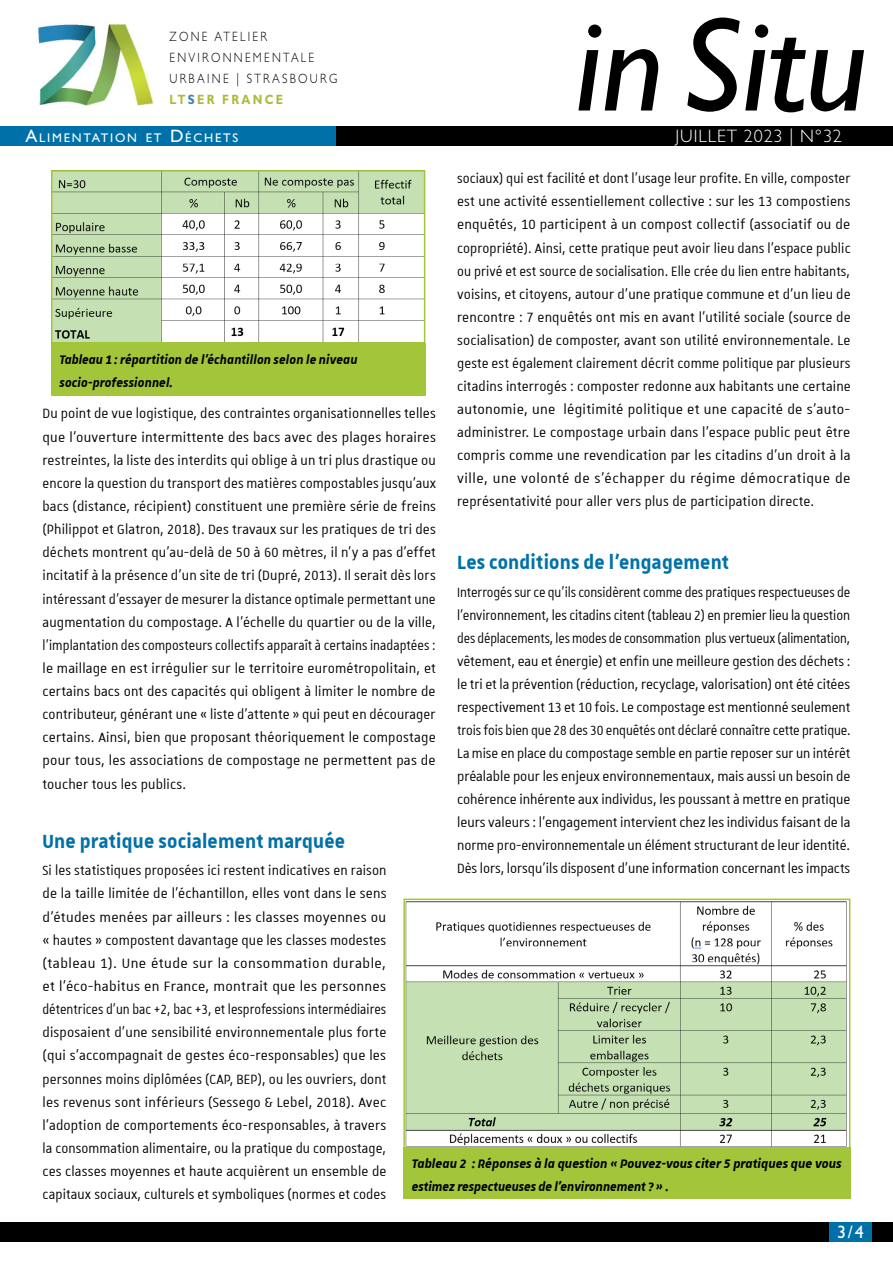
<style>
.page{position:relative;width:893px;height:1263px;background:#fff}
.page>*{position:absolute;margin:0;border:0;box-sizing:border-box;transform-origin:0 0}
.t1{font:italic 134.55px "Gill Sans Std";color:#000}
.t2{font:700 25.5px "Unistra A";letter-spacing:.01em;color:#0071a8;scale:.9 1}
.t3{font:18px/23.1px "Unistra A";letter-spacing:.01em;color:#000;text-align:justify;scale:.9 1}
.t4{font:18px/23.1px "Unistra A";letter-spacing:.01em;color:#000;text-align:justify;scale:.87 1}
.t5{font:18px/23.1px "Unistra A";letter-spacing:.01em;color:#000;text-align:justify;scale:.84 1}
.t6{font:18px/23.1px "Unistra A";letter-spacing:.01em;color:#000;text-align:justify;scale:.89 1}
.t7{font:300 18px "Gill Sans Std";letter-spacing:.05em;color:#fff}
.t8{font:18px "Gill Sans Std";color:#fff}
.t9{font:italic 700 16.5px/22.5px "Unistra A";letter-spacing:.005em;color:#000;scale:.93 1}
.t10{font:italic 700 16.5px/22.5px "Unistra A";letter-spacing:.005em;color:#000;scale:.9 1}
.t11{font:300 13.5px/21px "Gill Sans Std";letter-spacing:.2em;color:#000;scale:.85 1}
.t12{font:12.6px "Gill Sans Std";letter-spacing:.145em;color:#fff}
.s1{font-style:inherit}
.s2{font-weight:700;color:#acbb3a}
.s3{font-weight:700;color:#4181b3}
.s4{font-size:18px}
</style>
<div class="page">
<img style="left:38px;top:23px;width:116px;height:83px">
<div style="left:0;top:126px;width:893px;height:19px;background:#000"></div>
<div style="left:0;top:126px;width:336px;height:19px;background:#0071a8"></div>
<div style="left:0;top:1222px;width:893px;height:20px;background:#000"></div>
<div style="left:829px;top:1222px;width:43px;height:20px;background:#0071a8"></div>
<img style="left:54px;top:173px;width:368px;height:167px">
<div style="left:51px;top:170px;width:374px;height:173px;border:2px solid #a2c53a"></div>
<div style="left:51px;top:343px;width:374px;height:53px;background:#a2c53a"></div>
<img style="left:406px;top:901px;width:441px;height:245px">
<div style="left:403px;top:898px;width:447px;height:251px;border:2px solid #a2c53a"></div>
<div style="left:403px;top:1147px;width:447px;height:52px;background:#a2c53a"></div>
<p class="t11" style="left:169px;top:26px;width:199px">ZONE ATELIER<br>ENVIRONNEMENTALE<br>URBAINE <span class="s1">| STRASBOURG<br></span><span class="s2">LT</span><span class="s3">S</span><span class="s2">ER FRANCE</span></p>
<p class="t12" style="left:26px;top:130px;width:214px"><span class="s4">A</span>LIMENTATION ET <span class="s4">D</span>ÉCHETS</p>
<h1 class="t1" style="left:575px;top:-12px;width:295px">inSitu</h1>
<p class="t7" style="left:676px;top:125px;width:168px">JUILLET 2023 | N°32</p>
<p class="t4" style="left:457px;top:166px;width:454px">sociaux) qui est facilité et dont l’usage leur profite. En ville, composter est une activité essentiellement collective : sur les 13 compostiens enquêtés, 10 participent à un compost collectif (associatif ou de copropriété). Ainsi, cette pratique peut avoir lieu dans l’espace public ou privé et est source de socialisation. Elle crée du lien entre habitants, voisins, et citoyens, autour d’une pratique commune et d’un lieu de rencontre : 7 enquêtés ont mis en avant l’utilité sociale (source de socialisation) de composter, avant son utilité environnementale. Le geste est également clairement décrit comme politique par plusieurs citadins interrogés : composter redonne aux habitants une certaine autonomie, une légitimité politique et une capacité de s’auto&shy;administrer. Le compostage urbain dans l’espace public peut être compris comme une revendication par les citadins d’un droit à la ville, une volonté de s'échapper du régime démocratique de représentativité pour aller vers plus de participation directe.</p>
<p class="t10" style="left:60px;top:348px;width:333px">Tableau 1 : répartition de l’échantillon selon le niveau socio-professionnel.</p>
<p class="t3" style="left:43px;top:402px;width:439px">Du point de vue logistique, des contraintes organisationnelles telles que l’ouverture intermittente des bacs avec des plages horaires restreintes, la liste des interdits qui oblige à un tri plus drastique ou encore la question du transport des matières compostables jusqu’aux bacs (distance, récipient) constituent une première série de freins (Philippot et Glatron, 2018). Des travaux sur les pratiques de tri des déchets montrent qu’au-delà de 50 à 60 mètres, il n’y a pas d’effet incitatif à la présence d’un site de tri (Dupré, 2013). Il serait dès lors intéressant d’essayer de mesurer la distance optimale permettant une augmentation du compostage. A l’échelle du quartier ou de la ville, l’implantation des composteurs collectifs apparaît à certains inadaptées : le maillage en est irrégulier sur le territoire eurométropolitain, et certains bacs ont des capacités qui obligent à limiter le nombre de contributeur, générant une « liste d’attente » qui peut en décourager certains. Ainsi, bien que proposant théoriquement le compostage pour tous, les associations de compostage ne permettent pas de toucher tous les publics.</p>
<h2 class="t2" style="left:43px;top:827px;width:338px">Une pratique socialement marquée</h2>
<p class="t6" style="left:43px;top:858px;width:388px">Si les statistiques proposées ici restent indicatives en raison de la taille limitée de l’échantillon, elles vont dans le sens d’études menées par ailleurs : les classes moyennes ou « hautes » compostent davantage que les classes modestes (tableau 1). Une étude sur la consommation durable, et l’éco-habitus en France, montrait que les personnes détentrices d’un bac +2, bac +3, et lesprofessions intermédiaires disposaient d’une sensibilité environnementale plus forte (qui s’accompagnait de gestes éco-responsables) que les personnes moins diplômées (CAP, BEP), ou les ouvriers, dont les revenus sont inférieurs (Sessego &amp; Lebel, 2018). Avec l’adoption de comportements éco-responsables, à travers la consommation alimentaire, ou la pratique du compostage, ces classes moyennes et haute acquièrent un ensemble de capitaux sociaux, culturels et symboliques (normes et codes</p>
<h2 class="t2" style="left:457px;top:548px;width:304px">Les conditions de l’engagement</h2>
<p class="t5" style="left:457px;top:580px;width:470px">Interrogés sur ce qu’ils considèrent comme des pratiques respectueuses de l’environnement, les citadins citent (tableau 2) en premier lieu la question des déplacements, les modes de consommation plus vertueux (alimentation, vêtement, eau et énergie) et enfin une meilleure gestion des déchets : le tri et la prévention (réduction, recyclage, valorisation) ont été citées respectivement 13 et 10 fois. Le compostage est mentionné seulement trois fois bien que 28 des 30 enquêtés ont déclaré connaître cette pratique.<br>La mise en place du compostage semble en partie reposer sur un intérêt préalable pour les enjeux environnementaux, mais aussi un besoin de cohérence inhérente aux individus, les poussant à mettre en pratique leurs valeurs : l’engagement intervient chez les individus faisant de la norme pro-environnementale un élément structurant de leur identité.<br>Dès lors, lorsqu’ils disposent d’une information concernant les impacts</p>
<p class="t9" style="left:412px;top:1152px;width:464px">Tableau 2 : Réponses à la question « Pouvez-vous citer 5 pratiques que vous estimez respectueuses de l’environnement ? » .</p>
<p class="t8" style="left:837px;top:1221px;width:28px">3/4</p>
</div>
